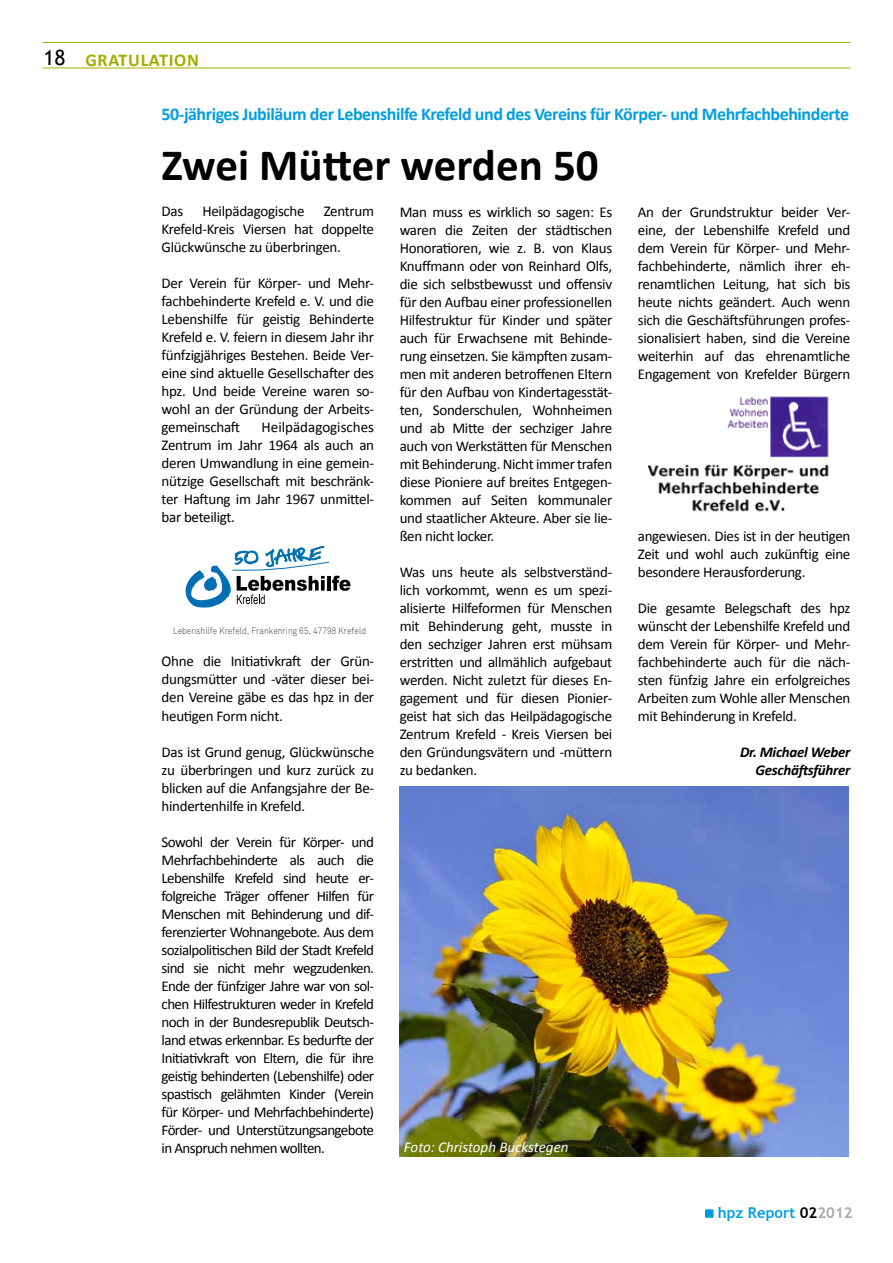
<style>
.page{position:relative;width:893px;height:1263px;background:#fff}
.page>*{position:absolute;margin:0;border:0;box-sizing:border-box;transform-origin:0 0}
.t1{font:700 45px "Calibri";color:#000}
.t2{font:21px "Trebuchet MS";color:#000}
.t3{font:700 18px "Calibri";letter-spacing:-.025em;color:#009ee0}
.t4{font:700 18px "Calibri";color:#a0af00}
.t5{font:15px/18px "Calibri";letter-spacing:-.02em;color:#000;text-align:justify}
.t6{font:italic 700 15px/18px "Calibri";letter-spacing:-.02em;color:#000;text-align:right}
.t7{font:italic 15px "Calibri";color:#fff}
.t8{font:700 15px "Trebuchet MS";color:#009ee0}
.t9{font:9.45px "Akkurat Light Office";letter-spacing:.015em;color:#3e3d40;scale:.85 1}
.s1{color:#000}
.s2{color:#a9aaac}
</style>
<div class="page">
<div style="left:705px;top:1209px;width:8px;height:9px;background:#009bde"></div>
<hr style="left:43px;top:42px;width:807px;height:1px;background:#a0af00">
<hr style="left:43px;top:68px;width:807px;height:1px;background:#a0af00">
<svg style="left:185px;top:545px;width:166px;height:63px"></svg>
<img style="left:400px;top:786px;width:448px;height:371px">
<img style="left:648px;top:396px;width:181px;height:116px">
<h2 class="t2" style="left:44px;top:46px;width:24px">18</h2>
<p class="t4" style="left:85px;top:48px;width:34px">Gratulati</p>
<p class="t4" style="left:174px;top:48px;width:26px">on</p>
<p class="t3" style="left:162px;top:102px;width:689px">50-jähriges Jubiläum der Lebenshilfe Krefeld und des Vereins für Körper- und Mehrfachbehinderte</p>
<h1 class="t1" style="left:162px;top:136px;width:439px">Zwei Mütter werden 50</h1>
<p class="t5" style="left:162px;top:202px;width:23px">Das</p>
<p class="t5" style="left:202px;top:202px;width:104px">Heilpädagogische</p>
<p class="t5" style="left:162px;top:202px;width:214px;text-indent:162px">Zentrum Krefeld-Kreis Viersen hat doppelte Glückwünsche zu überbringen.</p>
<p class="t5" style="left:162px;top:274px;width:214px">Der Verein für Körper- und Mehr&shy;fachbehinderte Krefeld e. V. und die Lebenshilfe für geistig Behinderte Krefeld e. V. feiern in diesem Jahr ihr fünfzigjähriges Bestehen. Beide Ver&shy;eine sind aktuelle Gesellschafter des hpz. Und beide Vereine waren so&shy;wohl an der Gründung der Arbeits&shy;gemeinschaft</p>
<p class="t5" style="left:162px;top:418px;width:214px;text-indent:100px">Heilpädagogisches Zentrum im Jahr 1964 als auch an deren Umwandlung in eine gemein&shy;nützige Gesellschaft mit beschränk&shy;ter Haftung im Jahr 1967 unmittel&shy;bar beteiligt.</p>
<p class="t9" style="left:173px;top:625px;width:229px">Lebenshilfe Krefeld, Frankenring 65, 47798 Krefeld</p>
<p class="t5" style="left:162px;top:652px;width:214px">Ohne die Initiativkraft der Grün&shy;dungsmütter und -väter dieser bei&shy;den Vereine gäbe es das hpz in der heutigen Form nicht.</p>
<p class="t5" style="left:162px;top:742px;width:214px">Das ist Grund genug, Glückwünsche zu überbringen und kurz zurück zu blicken auf die Anfangsjahre der Be&shy;hindertenhilfe in Krefeld.</p>
<p class="t5" style="left:162px;top:832px;width:214px">Sowohl der Verein für Körper- und Mehrfachbehinderte als auch die Lebenshilfe Krefeld sind heute er&shy;folgreiche Träger offener Hilfen für Menschen mit Behinderung und dif&shy;ferenzierter Wohnangebote. Aus dem sozialpolitischen Bild der Stadt Krefeld sind sie nicht mehr wegzudenken.<br>Ende der fünfziger Jahre war von sol&shy;chen Hilfestrukturen weder in Krefeld noch in der Bundesrepublik Deutsch&shy;land etwas erkennbar. Es bedurfte der Initiativkraft von Eltern, die für ihre geistig behinderten (Lebenshilfe) oder spastisch gelähmten Kinder (Verein für Körper- und Mehrfachbehinderte)<br>Förder- und Unterstützungsangebote in Anspruch nehmen wollten.</p>
<p class="t5" style="left:400px;top:203px;width:214px">Man muss es wirklich so sagen: Es waren die Zeiten der städtischen Honoratioren, wie z. B. von Klaus Knuffmann oder von Reinhard Olfs, die sich selbstbewusst und offensiv für den Aufbau einer professionellen Hilfestruktur für Kinder und später auch für Erwachsene mit Behinde&shy;rung einsetzen. Sie kämpften zusam&shy;men mit anderen betroffenen Eltern für den Aufbau von Kindertagesstät&shy;ten, Sonderschulen, Wohnheimen und ab Mitte der sechziger Jahre auch von Werkstätten für Menschen mit Behinderung. Nicht immer trafen diese Pioniere auf breites Entgegen&shy;kommen auf Seiten kommunaler und staatlicher Akteure. Aber sie lie&shy;ßen nicht locker.</p>
<p class="t5" style="left:400px;top:563px;width:214px">Was uns heute als selbstverständ&shy;lich vorkommt, wenn es um spezi&shy;alisierte Hilfeformen für Menschen mit Behinderung geht, musste in den sechziger Jahren erst mühsam erstritten und allmählich aufgebaut werden. Nicht zuletzt für dieses En&shy;gagement und für diesen Pionier&shy;geist hat sich das Heilpädagogische Zentrum Krefeld - Kreis Viersen bei den Gründungsvätern und -müttern zu bedanken.</p>
<p class="t7" style="left:404px;top:1136px;width:166px">Foto: Christoph Buckstegen</p>
<p class="t5" style="left:638px;top:203px;width:214px">An der Grundstruktur beider Ver&shy;eine, der Lebenshilfe Krefeld und dem Verein für Körper- und Mehr&shy;fachbehinderte, nämlich ihrer eh&shy;renamtlichen Leitung, hat sich bis heute nichts geändert. Auch wenn sich die Geschäftsführungen profes&shy;sionalisiert haben, sind die Vereine weiterhin auf das ehrenamtliche Engagement von Krefelder Bürgern</p>
<p class="t5" style="left:638px;top:527px;width:214px">angewiesen. Dies ist in der heutigen Zeit und wohl auch zukünftig eine besondere Herausforderung.</p>
<p class="t5" style="left:638px;top:599px;width:214px">Die gesamte Belegschaft des hpz wünscht der Lebenshilfe Krefeld und dem Verein für Körper- und Mehr&shy;fachbehinderte auch für die näch&shy;sten fünfzig Jahre ein erfolgreiches Arbeiten zum Wohle aller Menschen mit Behinderung in Krefeld.</p>
<p class="t6" style="left:740px;top:743px;width:112px">Dr. Michael Weber<br>Geschäftsführer</p>
<p class="t8" style="left:718px;top:1203px;width:136px">hpz Report <span class="s1">02</span><span class="s2">2012</span></p>
</div>
